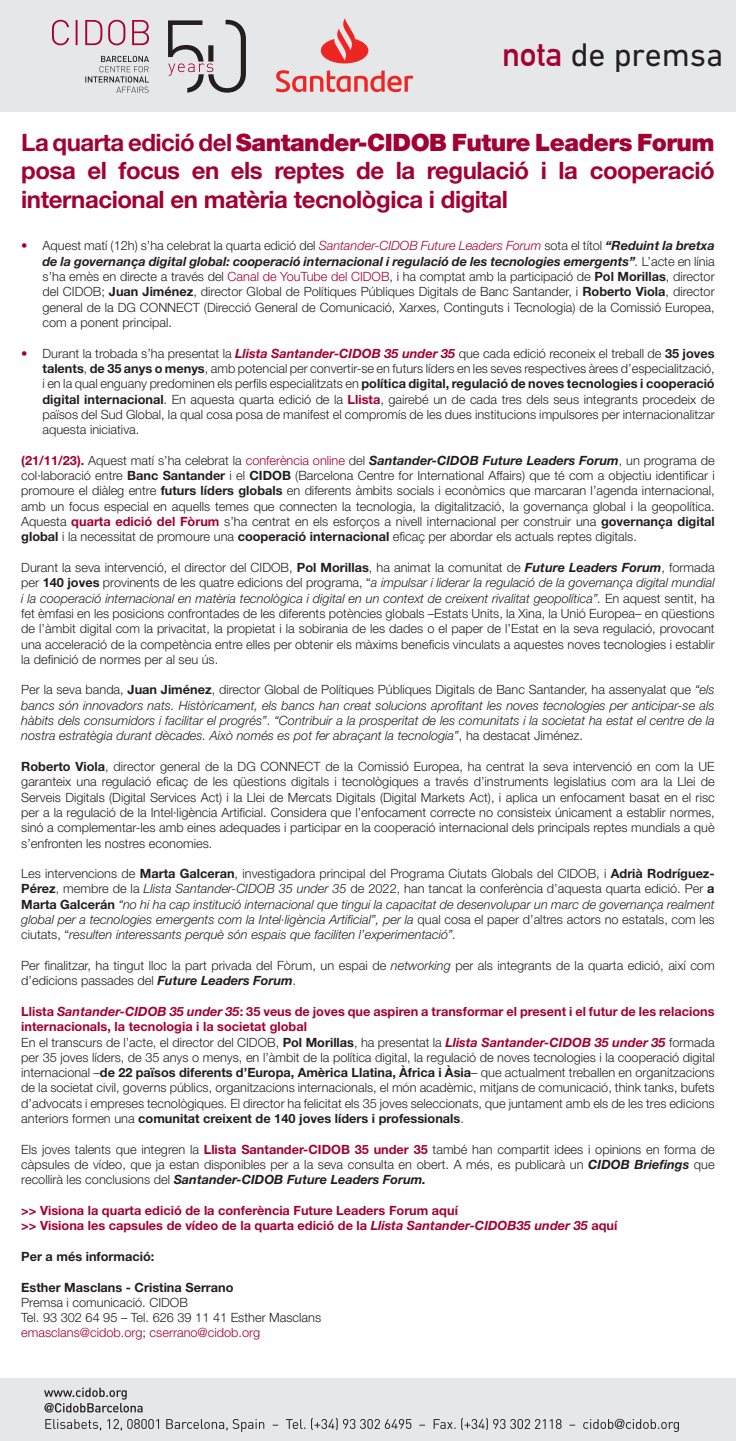
<style>
.page{position:relative;width:736px;height:1441px;background:#fff}
.page>*{position:absolute;margin:0;border:0;box-sizing:border-box;transform-origin:0 0}
.t1{font:33.3px "DIN Next LT Pro";color:#231f20}
.t2{font:700 24px/28.8px "Helvetica Neue LT Std";letter-spacing:-.02em;color:#a40133;text-align:justify}
.t3{font:300 12.75px/15.3px "Helvetica Neue LT Std";color:#231f20;text-align:justify}
.t4{font:italic 300 12.75px/15.3px "Helvetica Neue LT Std";color:#231f20;text-align:justify}
.t5{font:700 12.75px/15.3px "Helvetica Neue LT Std";color:#a40133}
.t6{font:700 12.75px "Helvetica Neue LT Std";color:#231f20}
.s1{font-family:"DIN Alternate";font-weight:700;color:#a40133}
.s2{font-weight:900}
.s3{color:#a40133}
.s4{font-style:italic;color:#a40133}
.s5{font-weight:700;font-style:italic}
.s6{font-style:italic}
.s7{font-weight:700}
.s8{font-weight:700;font-style:italic;color:#a40133}
.s9{font-weight:700;color:#a40133}
.s10{font-style:normal}
.s11{font-weight:700;font-style:normal}
</style>
<div class="page">
<div style="left:0;top:0;width:736px;height:111px;background:#e6e7e9"></div>
<div style="left:0;top:1378px;width:736px;height:62px;background:#e6e7e9"></div>
<svg style="left:44px;top:1387px;width:635px;height:44px"></svg>
<svg style="left:276px;top:18px;width:137px;height:75px"></svg>
<svg style="left:52px;top:20px;width:194px;height:73px"></svg>
<h1 class="t1" style="left:502px;top:36px;width:223px"><span class="s1">nota</span> de premsa</h1>
<h2 class="t2" style="left:21px;top:127px;width:695px">La quarta edició del <span class="s2">Santander-CIDOB Future Leaders Forum </span>posa el focus en els reptes de la regulació i la cooperació internacional en matèria tecnològica i digital</h2>
<p class="t3" style="left:43px;top:238px;width:673px;text-indent:-21px"><span class="s3">•</span> Aquest matí (12h) s’ha celebrat la quarta edició del <span class="s4">Santander-CIDOB Future Leaders Forum</span> sota el títol <span class="s5">“Reduint la bretxa de la governança digital global: cooperació internacional i regulació de les tecnologies emergents”</span><span class="s6">.</span> L’acte en línia s’ha emès en directe a través del <span class="s3">Canal de YouTube del CIDOB</span>, i ha comptat amb la participació de <span class="s7">Pol Morillas</span>, director del CIDOB; <span class="s7">Juan Jiménez</span>, director Global de Polítiques Públiques Digitals de Banc Santander, i <span class="s7">Roberto Viola</span>, director general de la DG CONNECT (Direcció General de Comunicació, Xarxes, Continguts i Tecnologia) de la Comissió Europea, com a ponent principal.</p>
<p class="t3" style="left:43px;top:345px;width:673px;text-indent:-21px"><span class="s3">•</span> Durant la trobada s’ha presentat la <span class="s8">Llista Santander-CIDOB 35 under 35</span> que cada edició reconeix el treball de <span class="s7">35 joves talents</span>, <span class="s7">de 35 anys o menys</span>, amb potencial per convertir-se en futurs líders en les seves respectives àrees d’especialització, i en la qual enguany predominen els perfils especialitzats en <span class="s7">política digital, regulació de noves tecnologies i cooperació digital internacional</span>. En aquesta quarta edició de la <span class="s9">Llista</span>, gairebé un de cada tres dels seus integrants procedeix de països del Sud Global, la qual cosa posa de manifest el compromís de les dues institucions impulsores per internacionalitzar aquesta iniciativa.</p>
<p class="t3" style="left:21px;top:452px;width:695px"><span class="s9">(21/11/23).</span> Aquest matí s’ha celebrat la <span class="s3">conferència online</span> del <span class="s5">Santander-CIDOB Future Leaders Forum</span>, un programa de col·laboració entre <span class="s7">Banc Santander</span> i el <span class="s7">CIDOB</span> (Barcelona Centre for International Affairs) que té com a objectiu identificar i promoure el diàleg entre <span class="s7">futurs líders globals</span> en diferents àmbits socials i econòmics que marcaran l’agenda internacional, amb un focus especial en aquells temes que connecten la tecnologia, la digitalització, la governança global i la geopolítica.<br>Aquesta <span class="s9">quarta edició del Fòrum</span> s’ha centrat en els esforços a nivell internacional per construir una <span class="s7">governança digital global</span> i la necessitat de promoure una <span class="s7">cooperació internacional</span> eficaç per abordar els actuals reptes digitals.</p>
<p class="t3" style="left:21px;top:559px;width:695px">Durant la seva intervenció, el director del CIDOB, <span class="s7">Pol Morillas</span>, ha animat la comunitat de <span class="s5">Future Leaders Forum</span>, formada per <span class="s7">140 joves</span> provinents de les quatre edicions del programa, “<span class="s6">a impulsar i liderar la regulació de la governança digital mundial i la cooperació internacional en matèria tecnològica i digital en un context de creixent rivalitat geopolítica”.</span> En aquest sentit, ha fet èmfasi en les posicions confrontades de les diferents potències globals –Estats Units, la Xina, la Unió Europea– en qüestions de l’àmbit digital com la privacitat, la propietat i la sobirania de les dades o el paper de l’Estat en la seva regulació, provocant una acceleració de la competència entre elles per obtenir els màxims beneficis vinculats a aquestes noves tecnologies i establir la definició de normes per al seu ús.</p>
<p class="t4" style="left:21px;top:682px;width:695px"><span class="s10">Per la seva banda,</span> <span class="s11">Juan Jiménez</span><span class="s10">, director Global de Polítiques Públiques Digitals de Banc Santander, ha assenyalat que</span> “els bancs són innovadors nats. Històricament, els bancs han creat solucions aprofitant les noves tecnologies per anticipar-se als hàbits dels consumidors i facilitar el progrés”<span class="s10">.</span> “Contribuir a la prosperitat de les comunitats i la societat ha estat el centre de la nostra estratègia durant dècades. Això només es pot fer abraçant la tecnologia”<span class="s10">, ha destacat Jiménez.</span></p>
<p class="t3" style="left:21px;top:758px;width:695px"><span class="s7">Roberto Viola</span>, director general de la DG CONNECT de la Comissió Europea, ha centrat la seva intervenció en com la UE garanteix una regulació eficaç de les qüestions digitals i tecnològiques a través d’instruments legislatius com ara la Llei de Serveis Digitals (Digital Services Act) i la Llei de Mercats Digitals (Digital Markets Act), i aplica un enfocament basat en el risc per a la regulació de la Intel·ligència Artificial. Considera que l’enfocament correcte no consisteix únicament a establir normes, sinó a complementar-les amb eines adequades i participar en la cooperació internacional dels principals reptes mundials a què s’enfronten les nostres economies.</p>
<p class="t4" style="left:21px;top:865px;width:695px"><span class="s10">Les intervencions de</span> <span class="s11">Marta Galceran</span><span class="s10">, investigadora principal del Programa Ciutats Globals del CIDOB, i</span> <span class="s11">Adrià Rodríguez-Pérez</span><span class="s10">, membre de la</span> Llista Santander-CIDOB 35 under 35 <span class="s10">de 2022, han tancat la conferència d’aquesta quarta edició. Per</span> <span class="s11">a Marta Galcerán</span> “no hi ha cap institució internacional que tingui la capacitat de desenvolupar un marc de governança realment global per a tecnologies emergents com la Intel·ligència Artificial”, per la <span class="s10">qual cosa el paper d’altres actors no estatals, com les ciutats, “</span>resulten interessants perquè són espais que faciliten l’experimentació”.</p>
<p class="t3" style="left:21px;top:957px;width:695px">Per finalitzar, ha tingut lloc la part privada del Fòrum, un espai de <span class="s6">networking</span> per als integrants de la quarta edició, així com d’edicions passades del <span class="s5">Future Leaders Forum</span>.</p>
<p class="t3" style="left:21px;top:1003px;width:695px;text-align:left"><span class="s9">Llista</span> <span class="s8">Santander-CIDOB 35 under 35</span><span class="s9">: 35 veus de joves que aspiren a transformar el present i el futur de les relacions internacionals, la tecnologia i la societat global<br></span>En el transcurs de l’acte, el director del CIDOB, <span class="s7">Pol Morillas</span>, ha presentat la <span class="s8">Llista Santander-CIDOB 35 under 35</span> formada per 35 joves líders, de 35 anys o menys, en l’àmbit de la política digital, la regulació de noves tecnologies i la cooperació digital internacional –<span class="s7">de 22 països diferents d’Europa, Amèrica Llatina, Àfrica i Àsia</span>– que actualment treballen en organitzacions de la societat civil, governs públics, organitzacions internacionals, el món acadèmic, mitjans de comunicació, think tanks, bufets d’advocats i empreses tecnològiques. El director ha felicitat els 35 joves seleccionats, que juntament amb els de les tres edicions anteriors formen una <span class="s7">comunitat creixent de 140 joves líders i professionals</span>.</p>
<p class="t3" style="left:21px;top:1141px;width:695px">Els joves talents que integren la <span class="s9">Llista Santander-CIDOB 35 under 35</span> també han compartit idees i opinions en forma de càpsules de vídeo, que ja estan disponibles per a la seva consulta en obert. A més, es publicarà un <span class="s5">CIDOB Briefings</span> que recollirà les conclusions del <span class="s5">Santander-CIDOB Future Leaders Forum.</span></p>
<p class="t5" style="left:21px;top:1202px;width:597px">&gt;&gt; Visiona la quarta edició de la conferència Future Leaders Forum aquí<br>&gt;&gt; Visiona les capsules de vídeo de la quarta edició de la <span class="s6">Llista Santander-CIDOB35 under 35</span> aquí</p>
<p class="t6" style="left:21px;top:1248px;width:135px">Per a més informació:</p>
<p class="t6" style="left:21px;top:1278px;width:214px">Esther Masclans - Cristina Serrano</p>
<p class="t3" style="left:21px;top:1294px;width:301px;text-align:left">Premsa i comunicació. CIDOB<br>Tel. 93 302 64 95 – Tel. 626 39 11 41 Esther Masclans <span class="s3">emasclans@cidob.org</span>; <span class="s3">cserrano@cidob.org</span></p>
</div>
